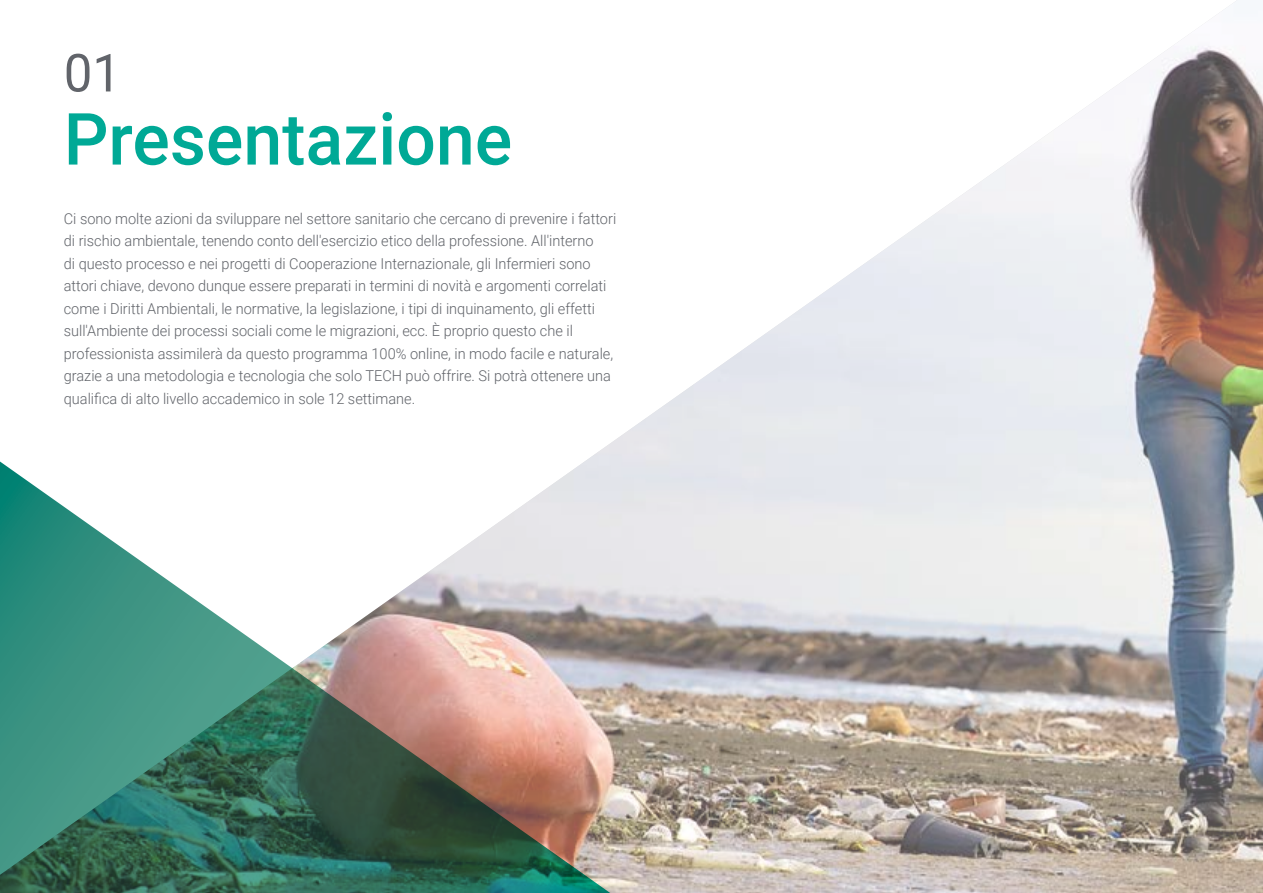
<style>
.page{position:relative;width:1263px;height:893px;background:#fff}
.page>*{position:absolute;margin:0;border:0;box-sizing:border-box;transform-origin:0 0}
.t1{font:500 72px "Roboto";color:#00a996}
.t2{font:52.5px "Roboto";color:#61646a}
.t3{font:300 15px/22.5px "Roboto";color:#61646a}
</style>
<div class="page">
<img style="left:607px;top:0;width:656px;height:893px">
<img style="left:0;top:446px;width:640px;height:447px">
<h2 class="t2" style="left:64px;top:36px;width:59px">01</h2>
<h1 class="t1" style="left:64px;top:89px;width:450px">Presentazione</h1>
<p class="t3" style="left:64px;top:207px;width:554px">Ci sono molte azioni da sviluppare nel settore sanitario che cercano di prevenire i fattori di rischio ambientale, tenendo conto dell'esercizio etico della professione. All'interno<br>di questo processo e nei progetti di Cooperazione Internazionale, gli Infermieri sono attori chiave, devono dunque essere preparati in termini di novità e argomenti correlati come i Diritti Ambientali, le normative, la legislazione, i tipi di inquinamento, gli effetti sull'Ambiente dei processi sociali come le migrazioni, ecc. È proprio questo che il professionista assimilerà da questo programma 100% online, in modo facile e naturale, grazie a una metodologia e tecnologia che solo TECH può offrire. Si potrà ottenere una qualifica di alto livello accademico in sole 12 settimane.</p>
</div>
